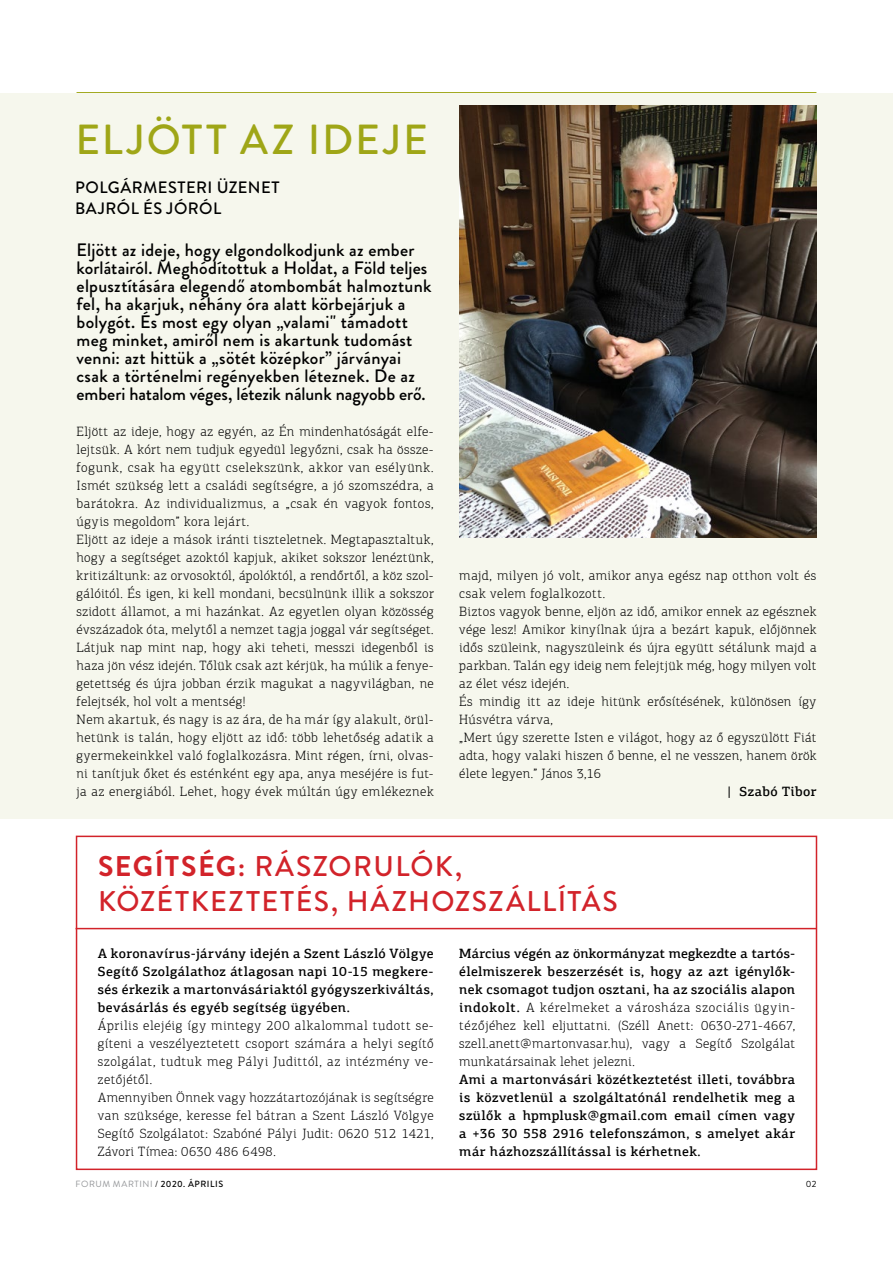
<style>
.page{position:relative;width:893px;height:1263px;background:#fff}
.page>*{position:absolute;margin:0;border:0;box-sizing:border-box;transform-origin:0 0}
.t1{font:500 42px "Brandon Grotesque";letter-spacing:.055em;color:#9fa617}
.t2{font:500 28.5px/34.5px "Brandon Grotesque";letter-spacing:.05em;color:#d2232a}
.t3{font:500 18px/18px "Brandon Grotesque";letter-spacing:.015em;color:#000}
.t4{font:500 16.5px/21px "Brandon Grotesque";letter-spacing:.03em;color:#000}
.t5{font:300 13.5px/18px "PF Agora Slab Pro";letter-spacing:.035em;color:#000}
.t6{font:500 13.5px/18px "PF Agora Slab Pro";letter-spacing:.035em;color:#000;text-align:justify}
.t7{font:9px "Brandon Grotesque";letter-spacing:.06em;color:#939598}
.t8{font:9px "Brandon Grotesque";color:#000}
.s1{font-weight:700}
.s2{font-weight:500}
.s3{color:#000}
.s4{font-weight:500;color:#000}
</style>
<div class="page">
<hr style="left:77px;top:92px;width:739px;height:2px;background:#9fa617">
<div style="left:0;top:94px;width:893px;height:725px;background:#f6f7ed"></div>
<img style="left:459px;top:105px;width:357px;height:432px">
<div style="left:76px;top:836px;width:741px;height:334px;border:2px solid #d2232a"></div>
<hr style="left:76px;top:928px;width:740px;height:1px;background:#d2232a">
<h1 class="t1" style="left:75px;top:110px;width:354px">ELJÖTT AZ IDEJE</h1>
<p class="t4" style="left:75px;top:177px;width:206px">POLGÁRMESTERI ÜZENET<br>BAJRÓL ÉS JÓRÓL</p>
<p class="t3" style="left:77px;top:241px;width:357px">Eljött az ideje, hogy elgondolkodjunk az ember korlátairól. Meghódítottuk a Holdat, a Föld teljes elpusztítására elegendő atombombát halmoztunk fel, ha akarjuk, néhány óra alatt körbejárjuk a bolygót. És most egy olyan „valami" támadott meg minket, amiről nem is akartunk tudomást venni: azt hittük a „sötét középkor” járványai csak a történelmi regényekben léteznek. De az emberi hatalom véges, létezik nálunk nagyobb erő.</p>
<p class="t5" style="left:77px;top:422px;width:359px">Eljött az ideje, hogy az egyén, az Én mindenhatóságát elfe&shy;lejtsük. A kórt nem tudjuk egyedül legyőzni, csak ha össze&shy;fogunk, csak ha együtt cselekszünk, akkor van esélyünk.<br>Ismét szükség lett a családi segítségre, a jó szomszédra, a barátokra. Az individualizmus, a „csak én vagyok fontos, úgyis megoldom” kora lejárt.<br>Eljött az ideje a mások iránti tiszteletnek. Megtapasztaltuk, hogy a segítséget azoktól kapjuk, akiket sokszor lenéztünk, kritizáltunk: az orvosoktól, ápolóktól, a rendőrtől, a köz szol&shy;gálóitól. És igen, ki kell mondani, becsülnünk illik a sokszor szidott államot, a mi hazánkat. Az egyetlen olyan közösség évszázadok óta, melytől a nemzet tagja joggal vár segítséget.<br>Látjuk nap mint nap, hogy aki teheti, messzi idegenből is haza jön vész idején. Tőlük csak azt kérjük, ha múlik a fenye&shy;getettség és újra jobban érzik magukat a nagyvilágban, ne felejtsék, hol volt a mentség!<br>Nem akartuk, és nagy is az ára, de ha már így alakult, örül&shy;hetünk is talán, hogy eljött az idő: több lehetőség adatik a gyermekeinkkel való foglalkozásra. Mint régen, írni, olvas&shy;ni tanítjuk őket és esténként egy apa, anya meséjére is fut&shy;ja az energiából. Lehet, hogy évek múltán úgy emlékeznek</p>
<p class="t5" style="left:459px;top:566px;width:359px">majd, milyen jó volt, amikor anya egész nap otthon volt és csak velem foglalkozott.<br>Biztos vagyok benne, eljön az idő, amikor ennek az egésznek vége lesz! Amikor kinyílnak újra a bezárt kapuk, előjönnek idős szüleink, nagyszüleink és újra együtt sétálunk majd a parkban. Talán egy ideig nem felejtjük még, hogy milyen volt az élet vész idején.<br>És mindig itt az ideje hitünk erősítésének, különösen így Húsvétra várva,<br>„Mert úgy szerette Isten e világot, hogy az ő egyszülött Fiát adta, hogy valaki hiszen ő benne, el ne vesszen, hanem örök élete legyen.” János 3,16</p>
<p class="t6" style="left:727px;top:782px;width:90px">| Szabó Tibor</p>
<h2 class="t2" style="left:98px;top:850px;width:521px"><span class="s1">SEGÍTSÉG:</span> RÁSZORULÓK,<br>KÖZÉTKEZTETÉS, HÁZHOZSZÁLLÍTÁS</h2>
<p class="t6" style="left:98px;top:944px;width:337px">A koronavírus-járvány idején a Szent László Völgye Segítő Szolgálathoz átlagosan napi 10-15 megkere&shy;sés érkezik a martonvásáriaktól gyógyszerkiváltás, bevásárlás és egyéb segítség ügyében.</p>
<p class="t5" style="left:98px;top:1016px;width:337px">Április elejéig így mintegy 200 alkalommal tudott se&shy;gíteni a veszélyeztetett csoport számára a helyi segítő szolgálat, tudtuk meg Pályi Judittól, az intézmény ve&shy;zetőjétől.<br>Amennyiben Önnek vagy hozzátartozójának is segítségre van szüksége, keresse fel bátran a Szent László Völgye Segítő Szolgálatot: Szabóné Pályi Judit: 0620 512 1421, Závori Tímea: 0630 486 6498.</p>
<p class="t5" style="left:459px;top:944px;width:337px;text-align:justify"><span class="s2">Március végén az önkormányzat megkezdte a tartós&shy;élelmiszerek beszerzését is, hogy az azt igénylők&shy;nek csomagot tudjon osztani, ha az szociális alapon indokolt.</span> A kérelmeket a városháza szociális ügyin&shy;tézőjéhez kell eljuttatni. (Széll Anett: 0630-271-4667, szell.anett@martonvasar.hu), vagy a Segítő Szolgálat munkatársainak lehet jelezni.</p>
<p class="t6" style="left:459px;top:1070px;width:337px">Ami a martonvásári közétkeztetést illeti, továbbra is közvetlenül a szolgáltatónál rendelhetik meg a szülők a hpmplusk@gmail.com email címen vagy a +36 30 558 2916 telefonszámon, s amelyet akár már házhozszállítással is kérhetnek.</p>
<p class="t7" style="left:76px;top:1178px;width:149px">FORUM MARTINI <span class="s3">/</span> <span class="s4">2020. ÁPRILIS</span></p>
<p class="t8" style="left:806px;top:1177px;width:12px">02</p>
</div>
